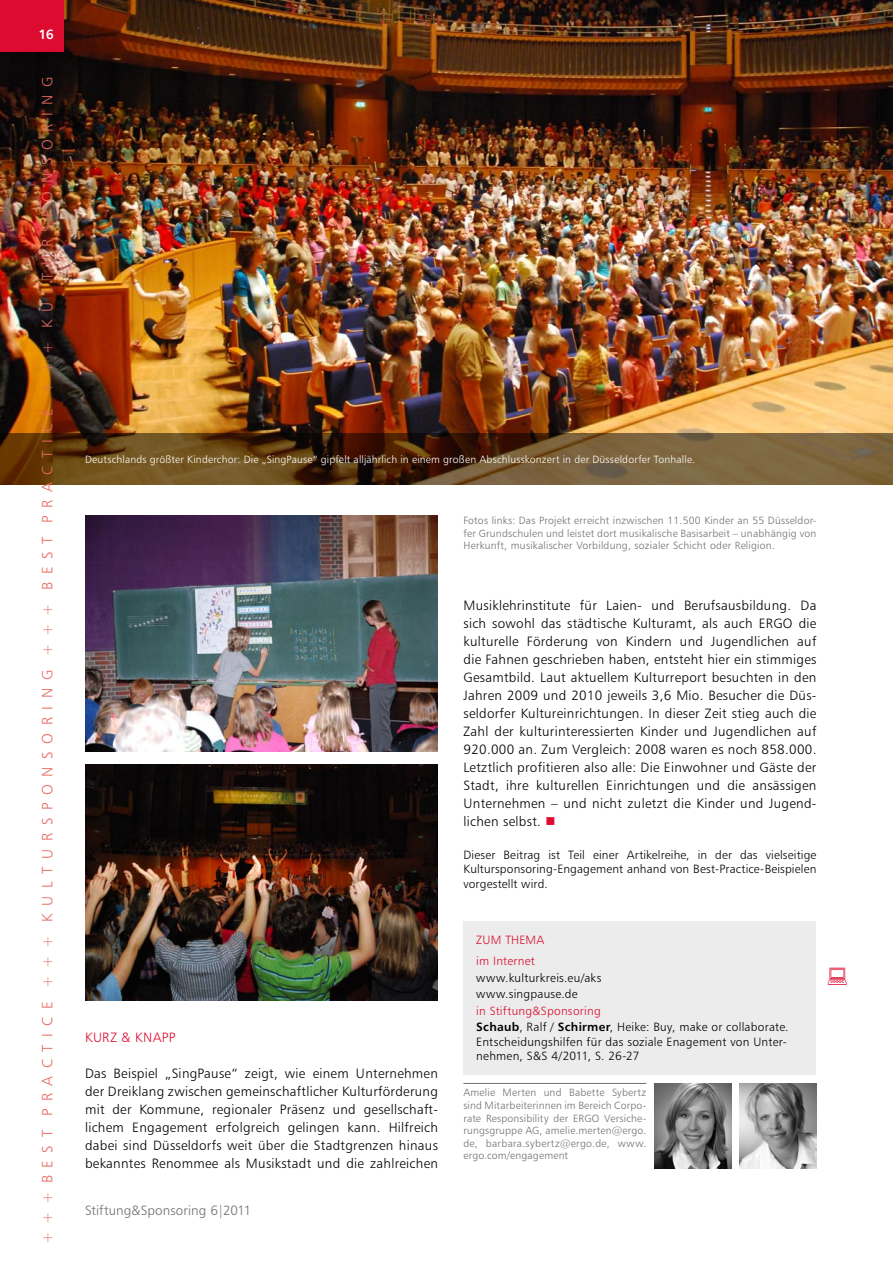
<style>
.page{position:relative;width:893px;height:1263px;background:#fff}
.page>*{position:absolute;margin:0;border:0;box-sizing:border-box;transform-origin:0 0}
.t1{font:15px "Humanist 777 BT Light B";letter-spacing:.67em;color:#e86a61}
.t2{font:13.5px/18px "Humanist 777 BT Light B";letter-spacing:.02em;color:#000;text-align:justify}
.t3{font:13.5px "Humanist 777 BT Light B";color:#70706f}
.t4{font:13.5px "Humanist 777 BT Light B";color:#dd0b2f}
.t5{font:13.5px "Humanist 777 BT Bold B";color:#fff}
.t6{font:12px/14.4px "Humanist 777 BT Light B";letter-spacing:.02em;color:#000}
.t7{font:12px/20.7px "Humanist 777 BT Light B";color:#dd0b2f;text-align:center}
.t8{font:10.5px/12.6px "Humanist 777 BT Light B";letter-spacing:.02em;color:#70706f;text-align:justify}
.t9{font:10.5px "Humanist 777 BT Light B";letter-spacing:.015em;color:#fff}
.s1{color:#dd0b2f}
.s2{font-family:"Humanist 777 BT Bold B"}
</style>
<div class="page">
<img style="left:0;top:0;width:893px;height:434px">
<svg style="left:0;top:434px;width:893px;height:51px;background:#664925"></svg>
<div style="left:0;top:0;width:64px;height:51px;background:#dd0b2f"></div>
<hr style="left:463px;top:1083px;width:183px;height:1px;background:#70706f">
<img style="left:740px;top:1083px;width:76px;height:85px">
<img style="left:655px;top:1083px;width:76px;height:85px">
<div style="left:463px;top:921px;width:353px;height:153px;background:#ececec"></div>
<img style="left:85px;top:516px;width:353px;height:236px">
<img style="left:85px;top:764px;width:353px;height:236px">
<p class="t5" style="left:38px;top:26px;width:17px">16</p>
<p class="t1" style="left:38px;top:1244px;width:1167px;rotate:-90deg">+ + + B es t pra c t i c e + + + ku l t ursp o n s o r i n g + + + bes t pra c t i c e + + + ku l t ursp o n s o r i n g</p>
<p class="t9" style="left:85px;top:453px;width:612px">Deutschlands größter Kinderchor: Die „SingPause“ gipfelt alljährlich in einem großen Abschlusskonzert in der Düsseldorfer Tonhalle.</p>
<p class="t8" style="left:463px;top:514px;width:354px">Fotos links: Das Projekt erreicht inzwischen 11.500 Kinder an 55 Düsseldor&shy;fer Grundschulen und leistet dort musikalische Basisarbeit – unabhängig von Herkunft, musikalischer Vorbildung, sozialer Schicht oder Religion.</p>
<p class="t4" style="left:85px;top:1029px;width:17px">Kurz</p>
<p class="t4" style="left:122px;top:1029px;width:40px">&amp; knapp</p>
<p class="t2" style="left:85px;top:1064px;width:354px">Das Beispiel „SingPause“ zeigt, wie einem Unternehmen der Dreiklang zwischen gemeinschaftlicher Kulturförderung mit der Kommune, regionaler Präsenz und gesellschaft&shy;lichem Engagement erfolgreich gelingen kann. Hilfreich dabei sind Düsseldorfs weit über die Stadtgrenzen hinaus bekanntes Renommee als Musikstadt und die zahlreichen</p>
<p class="t3" style="left:85px;top:1202px;width:168px">Stiftung&amp;Sponsoring 6|2011</p>
<p class="t2" style="left:463px;top:596px;width:354px">Musiklehrinstitute für Laien- und Berufsausbildung. Da sich sowohl das städtische Kulturamt, als auch ERGO die kulturelle Förderung von Kindern und Jugendlichen auf die Fahnen geschrieben haben, entsteht hier ein stimmiges Gesamtbild. Laut aktuellem Kulturreport besuchten in den Jahren 2009 und 2010 jeweils 3,6 Mio. Besucher die Düs&shy;seldorfer Kultureinrichtungen. I n dieser Zeit stieg auch die Zahl der kulturinteressierten Kinder und Jugendlichen auf 920.000 an. Zum Vergleich: 2008 waren es noch 858.000.<br>Letztlich profitieren also alle: Die Einwohner und Gäste der Stadt, ihre kulturellen Einrichtungen und die ansässigen Unternehmen – und nicht zuletzt die Kinder und Jugend&shy;lichen selbst. <span class="s1">■</span></p>
<p class="t6" style="left:463px;top:847px;width:354px;text-align:justify">Dieser Beitrag ist Teil einer Artikelreihe, in der das vielseitige Kultursponsoring-Engagement anhand von Best-Practice-Beispielen vorgestellt wird.</p>
<p class="t7" style="left:476px;top:930px;width:60px">Thema<br>im I nternet</p>
<p class="t6" style="left:476px;top:969px;width:127px;line-height:16.5px">www.kulturkreis.eu/aks www.singpause.de</p>
<p class="t6" style="left:476px;top:1002px;width:314px;line-height:16.5px"><span class="s1">in Stiftung&amp;Sponsoring<br></span><span class="s2">Schaub</span>, Ralf / <span class="s2">Schirmer</span>, Heike: Buy, make or collaborate.</p>
<p class="t6" style="left:476px;top:1034px;width:312px">Entscheidungshilfen für das soziale Enagement von Unter&shy;nehmen, S&amp;S 4/2011, S. 26-27</p>
<p class="t7" style="left:476px;top:930px;width:9px">zum</p>
<p class="t8" style="left:463px;top:1086px;width:184px">Amelie Merten und Babette Sybertz sind Mitarbeiterinnen im Bereich Corpo&shy;rate Responsibility der ERGO Versiche&shy;rungsgruppe AG, amelie.merten@ergo. de, barbara.sybertz@ergo.de, www. ergo.com/engagement</p>
</div>
